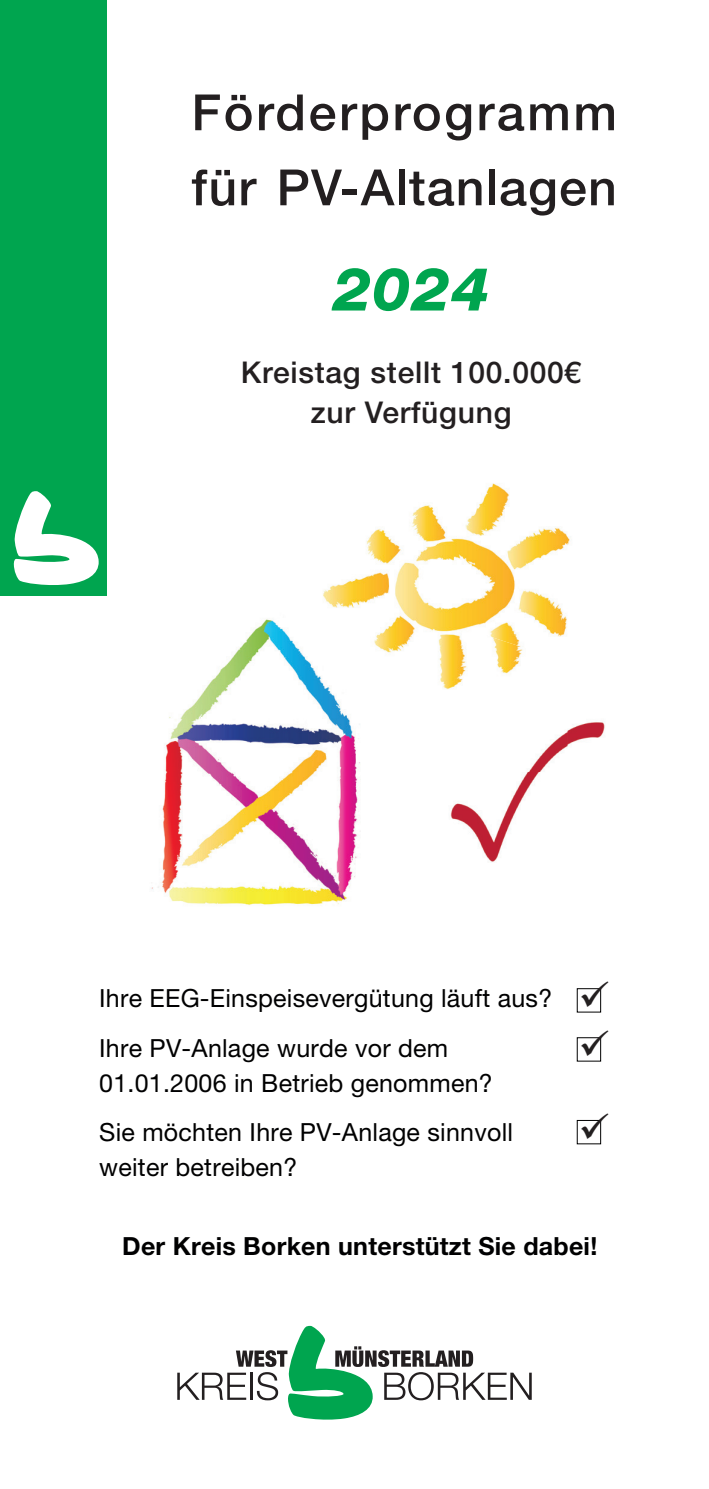
<style>
.page{position:relative;width:709px;height:1489px;background:#fff}
.page>*{position:absolute;margin:0;border:0;box-sizing:border-box;transform-origin:0 0}
.t1{font:italic 800 60px "Helvetica Neue LT Std";color:#00a54f}
.t2{font:500 50px/75px "Helvetica Neue LT Std";letter-spacing:.035em;color:#231f20}
.t3{font:500 30px/40px "Helvetica Neue LT Std";letter-spacing:.025em;color:#231f20;text-align:center}
.t4{font:25px/49.2px "Helvetica Neue LT Std";letter-spacing:.01em;color:#000001}
.t5{font:700 25px "Helvetica Neue LT Std";letter-spacing:.01em;color:#000001}
</style>
<div class="page">
<img style="left:59px;top:431px;width:511px;height:474px">
<img style="left:406px;top:771px;width:161px;height:134px">
<img style="left:567px;top:661px;width:38px;height:244px">
<img style="left:433px;top:632px;width:134px;height:140px">
<div style="left:0;top:0;width:106px;height:595px;background:#00a54f"></div>
<svg style="left:14px;top:491px;width:85px;height:94px"></svg>
<svg style="left:177px;top:1325px;width:354px;height:94px"></svg>
<svg style="left:581px;top:988px;width:21px;height:68px"></svg>
<svg style="left:581px;top:1119px;width:21px;height:19px"></svg>
<h2 class="t2" style="left:191px;top:74px;width:427px">Förderprogramm für PV-Altanlagen</h2>
<h1 class="t1" style="left:333px;top:253px;width:157px">2024</h1>
<p class="t3" style="left:241px;top:351px;width:342px">Kreistag stellt 100.000€ zur Verfügung</p>
<p class="t4" style="left:99px;top:973px;width:454px">Ihre EEG-Einspeisevergütung läuft aus?<br>Ihre PV-Anlage wurde vor dem</p>
<p class="t4" style="left:99px;top:1057px;width:415px">01.01.2006 in Betrieb genommen?<br>Sie möchten Ihre PV-Anlage sinnvoll</p>
<p class="t4" style="left:99px;top:1141px;width:199px">weiter betreiben?</p>
<p class="t5" style="left:122px;top:1230px;width:476px">Der Kreis Borken unterstützt Sie dabei!</p>
</div>
